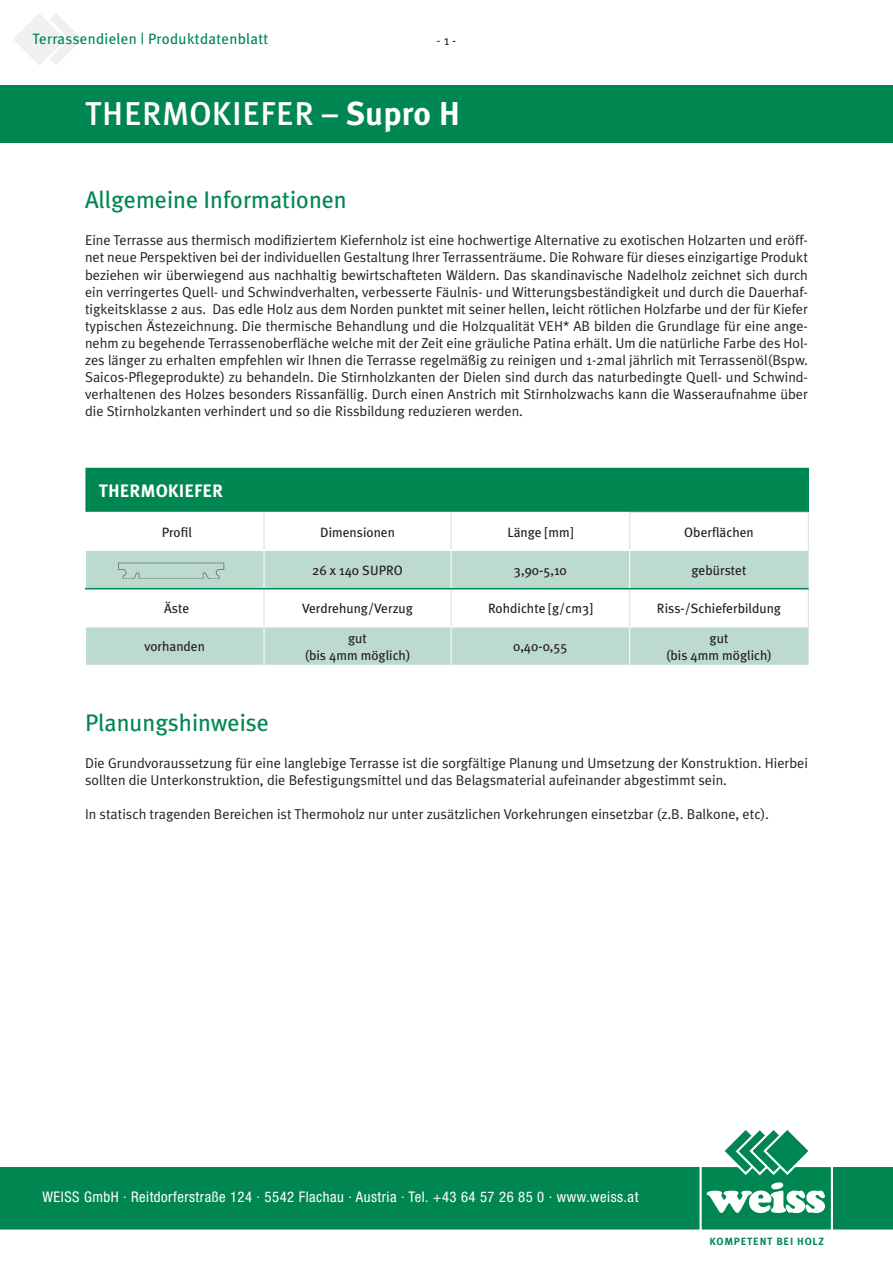
<style>
.page{position:relative;width:893px;height:1263px;background:#fff}
.page>*{position:absolute;margin:0;border:0;box-sizing:border-box;transform-origin:0 0}
.t1{font:500 33px "Meta Plus";letter-spacing:.015em;color:#fff}
.t2{font:24px "Meta Plus";color:#008751}
.t3{font:700 18px "Meta Plus";color:#fff}
.t4{font:15px "Meta Plus";letter-spacing:.02em;color:#008751}
.t5{font:condensed 14.7px "Helvetica Neue LT Std";letter-spacing:.035em;color:#fff}
.t6{font:14.25px/17.1px "Meta Plus Normal";color:#231f20;text-align:justify}
.t7{font:13.5px/16.2px "Meta Plus";color:#231f20;text-align:center}
.t8{font:13.5px "Meta Plus Normal";color:#231f20}
.t9{font:700 10.5px "Meta Plus";letter-spacing:.075em;color:#008751}
.s1{font-weight:700}
</style>
<div class="page">
<div style="left:0;top:85px;width:893px;height:57px;background:#008751"></div>
<svg style="left:13px;top:13px;width:69px;height:52px"></svg>
<svg style="left:85px;top:551px;width:723px;height:114px;fill:#bcdacd"></svg>
<hr style="left:451px;top:512px;width:1px;height:38px;background:#d9dadc">
<hr style="left:451px;top:589px;width:1px;height:38px;background:#d9dadc">
<hr style="left:264px;top:512px;width:1px;height:38px;background:#dcdddf">
<hr style="left:264px;top:589px;width:1px;height:38px;background:#dcdddf">
<hr style="left:85px;top:551px;width:1px;height:37px;background:#fff">
<hr style="left:264px;top:551px;width:1px;height:37px;background:#fff">
<hr style="left:451px;top:551px;width:1px;height:37px;background:#fff">
<hr style="left:85px;top:627px;width:179px;height:1px;background:#fff">
<hr style="left:85px;top:627px;width:1px;height:38px;background:#fff">
<hr style="left:264px;top:627px;width:187px;height:1px;background:#fff">
<hr style="left:264px;top:627px;width:1px;height:38px;background:#fff">
<hr style="left:451px;top:627px;width:179px;height:1px;background:#fff">
<hr style="left:451px;top:627px;width:1px;height:38px;background:#fff">
<hr style="left:630px;top:627px;width:179px;height:1px;background:#fff">
<hr style="left:629px;top:512px;width:180px;height:1px;background:#d1d2d4">
<hr style="left:629px;top:512px;width:1px;height:38px;background:#d9dadc">
<hr style="left:808px;top:512px;width:1px;height:38px;background:#d9dadc">
<hr style="left:629px;top:589px;width:1px;height:38px;background:#d9dadc">
<hr style="left:808px;top:589px;width:1px;height:38px;background:#d9dadc">
<hr style="left:629px;top:551px;width:1px;height:37px;background:#fff">
<hr style="left:629px;top:627px;width:1px;height:38px;background:#fff">
<hr style="left:808px;top:551px;width:1px;height:37px;background:#d0e5da">
<hr style="left:808px;top:627px;width:1px;height:38px;background:#d0e5da">
<hr style="left:85px;top:588px;width:179px;height:1px;background:#008751">
<hr style="left:264px;top:588px;width:187px;height:1px;background:#008751">
<hr style="left:451px;top:588px;width:179px;height:1px;background:#008751">
<hr style="left:630px;top:588px;width:179px;height:1px;background:#008751">
<div style="left:86px;top:468px;width:723px;height:43px;background:#008751"></div>
<hr style="left:85px;top:469px;width:2px;height:41px;background:#008751">
<hr style="left:85px;top:468px;width:724px;height:1px;background:#008751">
<hr style="left:85px;top:510px;width:724px;height:2px;background:#008751">
<div style="left:0;top:1167px;width:893px;height:63px;background:#008751"></div>
<svg style="left:699px;top:1130px;width:134px;height:100px"></svg>
<img style="left:119px;top:556px;width:121px;height:23px">
<p class="t4" style="left:33px;top:30px;width:237px">Terrassendielen | Produktdatenblatt</p>
<p class="t8" style="left:437px;top:32px;width:21px">- 1 -</p>
<h1 class="t1" style="left:85px;top:94px;width:377px">THERMOKIEFER – <span class="s1">Supro H</span></h1>
<h2 class="t2" style="left:85px;top:186px;width:263px">Allgemeine Informationen</h2>
<p class="t6" style="left:85px;top:232px;width:724px">Eine Terrasse aus thermisch modifiziertem Kiefernholz ist eine hochwertige Alternative zu exotischen Holzarten und eröff&shy;net neue Perspektiven bei der individuellen Gestaltung Ihrer Terrassenträume. Die Rohware für dieses einzigartige Produkt beziehen wir überwiegend aus nachhaltig bewirtschafteten Wäldern. Das skandinavische Nadelholz zeichnet sich durch ein verringertes Quell- und Schwindverhalten, verbesserte Fäulnis- und Witterungsbeständigkeit und durch die Dauerhaf&shy;tigkeitsklasse 2 aus. Das edle Holz aus dem Norden punktet mit seiner hellen, leicht rötlichen Holzfarbe und der für Kiefer typischen Ästezeichnung. Die thermische Behandlung und die Holzqualität VEH* AB bilden die Grundlage für eine ange&shy;nehm zu begehende Terrassenoberfläche welche mit der Zeit eine gräuliche Patina erhält. Um die natürliche Farbe des Hol&shy;zes länger zu erhalten empfehlen wir Ihnen die Terrasse regelmäßig zu reinigen und 1-2mal jährlich mit Terrassenöl(Bspw.<br>Saicos-Pflegeprodukte) zu behandeln. Die Stirnholzkanten der Dielen sind durch das naturbedingte Quell- und Schwind&shy;verhaltenen des Holzes besonders Rissanfällig. Durch einen Anstrich mit Stirnholzwachs kann die Wasseraufnahme über die Stirnholzkanten verhindert und so die Rissbildung reduzieren werden.</p>
<p class="t3" style="left:99px;top:480px;width:126px">THERMOKIEFER</p>
<p class="t7" style="left:162px;top:524px;width:32px">Profil</p>
<p class="t7" style="left:320px;top:524px;width:76px">Dimensionen</p>
<p class="t7" style="left:508px;top:524px;width:67px">Länge [mm]</p>
<p class="t7" style="left:684px;top:524px;width:71px">Oberflächen</p>
<p class="t7" style="left:312px;top:562px;width:92px">26 x 140 SUPRO</p>
<p class="t7" style="left:514px;top:562px;width:54px">3,90-5,10</p>
<p class="t7" style="left:691px;top:562px;width:57px">gebürstet</p>
<p class="t7" style="left:164px;top:600px;width:27px">Äste</p>
<p class="t7" style="left:302px;top:600px;width:113px">Verdrehung/Verzug</p>
<p class="t7" style="left:488px;top:600px;width:106px">Rohdichte [g/cm3]</p>
<p class="t7" style="left:657px;top:600px;width:126px">Riss-/Schieferbildung</p>
<p class="t7" style="left:144px;top:638px;width:62px">vorhanden</p>
<p class="t7" style="left:305px;top:630px;width:107px">gut<br>(bis 4mm möglich)</p>
<p class="t7" style="left:513px;top:638px;width:56px">0,40-0,55</p>
<p class="t7" style="left:666px;top:630px;width:107px">gut<br>(bis 4mm möglich)</p>
<h2 class="t2" style="left:85px;top:709px;width:186px">Planungshinweise</h2>
<p class="t6" style="left:85px;top:754px;width:724px">Die Grundvoraussetzung für eine langlebige Terrasse ist die sorgfältige Planung und Umsetzung der Konstruktion. Hierbei sollten die Unterkonstruktion, die Befestigungsmittel und das Belagsmaterial aufeinander abgestimmt sein.</p>
<p class="t6" style="left:85px;top:805px;width:685px">In statisch tragenden Bereichen ist Thermoholz nur unter zusätzlichen Vorkehrungen einsetzbar (z.B. Balkone, etc).</p>
<p class="t5" style="left:43px;top:1188px;width:598px">WEISS GmbH · Reitdorferstraße 124 · 5542 Flachau · Austria · Tel. +43 64 57 26 85 0 · www.weiss.at</p>
<p class="t9" style="left:710px;top:1235px;width:116px">KOMPETENT BEI HOLZ</p>
</div>
